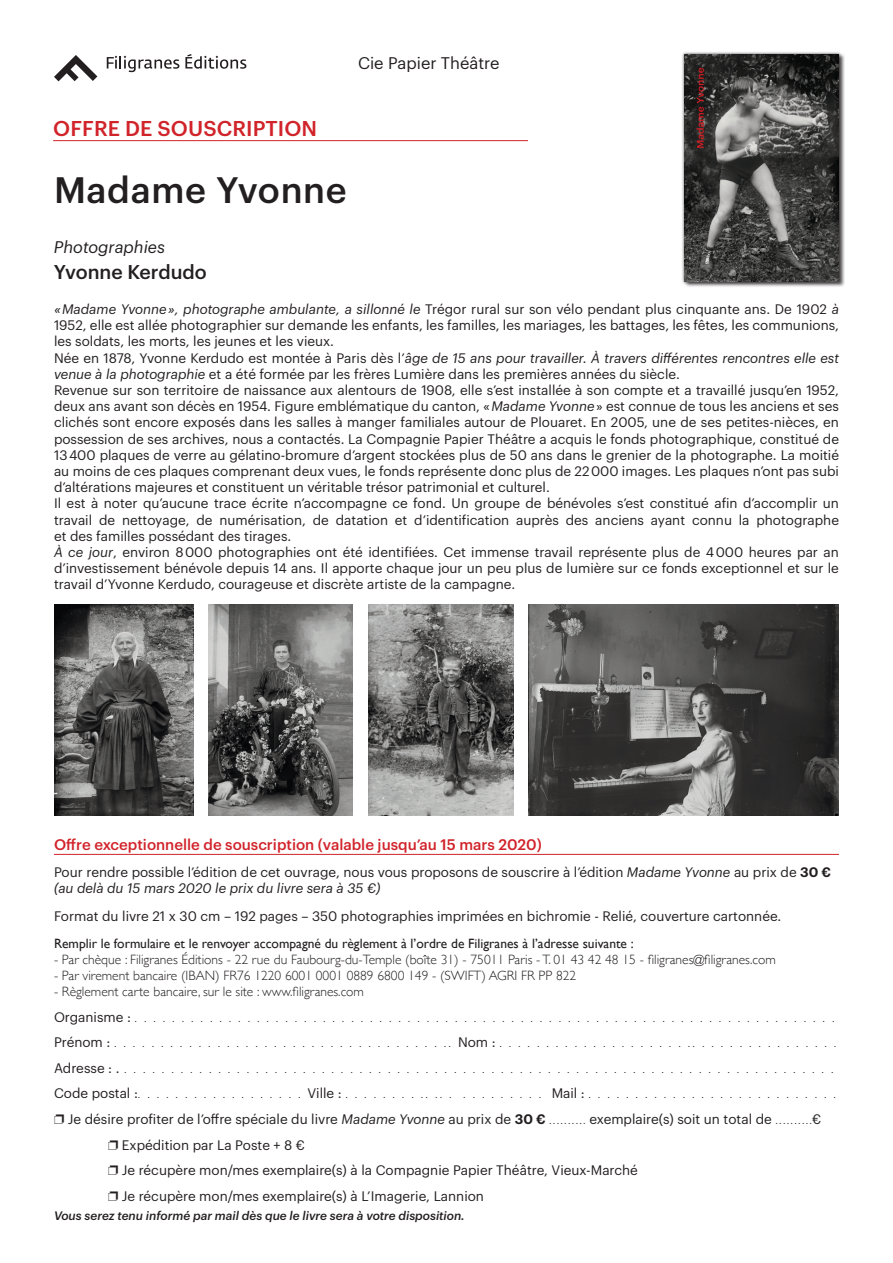
<style>
.page{position:relative;width:893px;height:1263px;background:#fff}
.page>*{position:absolute;margin:0;border:0;box-sizing:border-box;transform-origin:0 0}
.t1{font:500 36px "Graphik";letter-spacing:.02em;color:#231f20}
.t2{font:500 21px "Graphik";letter-spacing:.005em;color:#d1232a}
.t3{font:500 19.5px "Graphik";color:#231f20}
.t4{font:16.5px "Graphik";color:#231f20}
.t5{font:italic 16.5px "Graphik";color:#231f20}
.t6{font:500 15px "Graphik";color:#d1232a}
.t7{font:13.5px/16.2px "Graphik";color:#231f20}
.t8{font:300 13.5px "Gill Sans";color:#231f20}
.t9{font:13.5px "Gill Sans";color:#231f20}
.t10{font:italic 500 12px "Graphik";color:#231f20}
.t11{font:9px "Graphik";color:#231f20}
.s1{font-style:italic}
.s2{font-weight:600}
.s3{font-size:13.5px}
.s4{font-size:9px}
</style>
<div class="page">
<img style="left:208px;top:605px;width:145px;height:211px">
<img style="left:54px;top:605px;width:139px;height:211px">
<svg style="left:54px;top:55px;width:43px;height:26px"></svg>
<svg style="left:107px;top:56px;width:72px;height:16px"></svg>
<svg style="left:185px;top:54px;width:61px;height:15px"></svg>
<hr style="left:54px;top:854px;width:785px;height:1px;background:#d1232a">
<hr style="left:53px;top:140px;width:475px;height:1px;background:#d1232a">
<div style="left:684px;top:53px;width:161px;height:235px;background:#231f20;opacity:.75"></div>
<div style="left:681px;top:51px;width:161px;height:234px;background:#231f20;opacity:.75"></div>
<img style="left:685px;top:54px;width:154px;height:228px">
<img style="left:529px;top:605px;width:310px;height:211px">
<img style="left:368px;top:605px;width:146px;height:211px">
<p class="t4" style="left:358px;top:50px;width:143px">Cie Papier Théâtre</p>
<h2 class="t2" style="left:53px;top:113px;width:266px">OFFRE DE SOUSCRIPTION</h2>
<h1 class="t1" style="left:54px;top:162px;width:294px">Madame Yvonne</h1>
<p class="t5" style="left:54px;top:235px;width:113px">Photographies</p>
<h3 class="t3" style="left:54px;top:257px;width:154px">Yvonne Kerdudo</h3>
<p class="t7" style="left:54px;top:300px;width:787px"><span class="s1">« Madame Yvonne », photographe ambulante, a sillonné le</span> Trégor rural sur son vélo pendant plus cinquante ans. De 1902 <span class="s1">à </span>1952, elle est allée photographier sur demande les enfants, les familles, les mariages, les battages, les fêtes, les communions, les soldats, les morts, les jeunes et les vieux.<br>Née en 1878, Yvonne Kerdudo est montée à Paris dès l’<span class="s1">âge de 15 ans pour travailler. À travers différentes rencontres elle est venue à la photographie</span> et a été formée par les frères Lumière dans les premières années du siècle.<br>Revenue sur son territoire de naissance aux alentours de 1908, elle s’est installée à son compte et a travaillé jusqu’en 1952, deux ans avant son décès en 1954. Figure emblématique du canton, « <span class="s1">Madame Yvonne</span> » est connue de tous les anciens et ses clichés sont encore exposés dans les salles à manger familiales autour de Plouaret. En 2005, une de ses petites-nièces, en possession de ses archives, nous a contactés. La Compagnie Papier Théâtre a acquis le fonds photographique, constitué de 13 400 plaques de verre au gélatino-bromure d’argent stockées plus de 50 ans dans le grenier de la photographe. La moitié au moins de ces plaques comprenant deux vues, le fonds représente donc plus de 22 000 images. Les plaques n’ont pas subi d’altérations majeures et constituent un véritable trésor patrimonial et culturel.<br>Il est à noter qu’aucune trace écrite n’accompagne ce fond. Un groupe de bénévoles s’est constitué afin d’accomplir un travail de nettoyage, de numérisation, de datation et d’identification auprès des anciens ayant connu la photographe et des familles possédant des tirages.<br><span class="s1">À ce jour</span>, environ 8 000 photographies ont été identifiées. Cet immense travail représente plus de 4 000 heures par an d’investissement bénévole depuis 14 ans. Il apporte chaque jour un peu plus de lumière sur ce fonds exceptionnel et sur le travail d’Yvonne Kerdudo, courageuse et discrète artiste de la campagne.</p>
<p class="t6" style="left:54px;top:833px;width:489px">Offre exceptionnelle de souscription (valable jusqu’au 15 mars 2020)</p>
<p class="t7" style="left:54px;top:863px;width:778px">Pour rendre possible l’édition de cet ouvrage, nous vous proposons de souscrire à l’édition <span class="s1">Madame Yvonne</span> au prix de <span class="s2">30 € </span><span class="s1">(au delà du 15 mars 2020 le prix du livre sera à 35 €)</span></p>
<p class="t7" style="left:54px;top:907px;width:729px">Format du livre 21 x 30 cm – 192 pages – 350 photographies imprimées en bichromie - Relié, couverture cartonnée.</p>
<p class="t9" style="left:54px;top:935px;width:581px">Remplir le formulaire et le renvoyer accompagné du règlement à l’ordre de Filigranes à l’adresse suivante :</p>
<p class="t8" style="left:54px;top:949px;width:723px">- Par chèque : Filigranes Éditions - 22 rue du Faubourg-du-Temple (boîte 31) - 75011 Paris - T. 01 43 42 48 15 - filigranes@filigranes.com</p>
<p class="t8" style="left:54px;top:965px;width:524px">- Par virement bancaire (IBAN) FR76 1220 6001 0001 0889 6800 149 - (SWIFT) AGRI FR PP 822</p>
<p class="t8" style="left:54px;top:981px;width:312px">- Règlement carte bancaire, sur le site : www.filigranes.com</p>
<p class="t11" style="left:54px;top:1012px;width:782px"><span class="s3">Organisme :</span> . . . . . . . . . . . . . . . . . . . . . . . . . . . . . . . . . . . . . . . . . . . . . . . . . . . . . . . . . . . . . . . . ...........</p>
<p class="t11" style="left:54px;top:1037px;width:784px"><span class="s3">Prénom :</span> . . . . . . . . . . . . . . . . . . . . . . . . . . . . . . . . . . . .. <span class="s3">Nom :</span> .....................................</p>
<p class="t11" style="left:54px;top:1063px;width:781px"><span class="s3">Adresse : .</span> . . . . . . . . . . . . . . . . . . . . . . . . . . . . . . . . . . . . . . . . . . . . . . . . . . . . . . . . . . . . . . . .............</p>
<p class="t11" style="left:54px;top:1088px;width:399px"><span class="s3">Code postal :</span>. . . . . . . . . . . . . . . . . . <span class="s3">Ville :</span> . . . . . . . . . . . . .</p>
<p class="t11" style="left:463px;top:1088px;width:374px">. . . . . . . . . <span class="s3">Mail :</span> ...........................</p>
<p class="t7" style="left:122px;top:1105px;width:701px;line-height:25.5px;text-indent:-54px">Je désire profiter de l’offre spéciale du livre <span class="s1">Madame Yvonne</span> au prix de <span class="s2">30 €</span> <span class="s4">..........</span> exemplaire(s) soit un total de <span class="s4">..........</span>€ Expédition par La Poste + 8 €<br>Je récupère mon/mes exemplaire(s) à la Compagnie Papier Théâtre, Vieux-Marché<br>Je récupère mon/mes exemplaire(s) à L’Imagerie, Lannion</p>
<p class="t10" style="left:54px;top:1206px;width:412px">Vous serez tenu informé par mail dès que le livre sera à votre disposition.</p>
</div>
